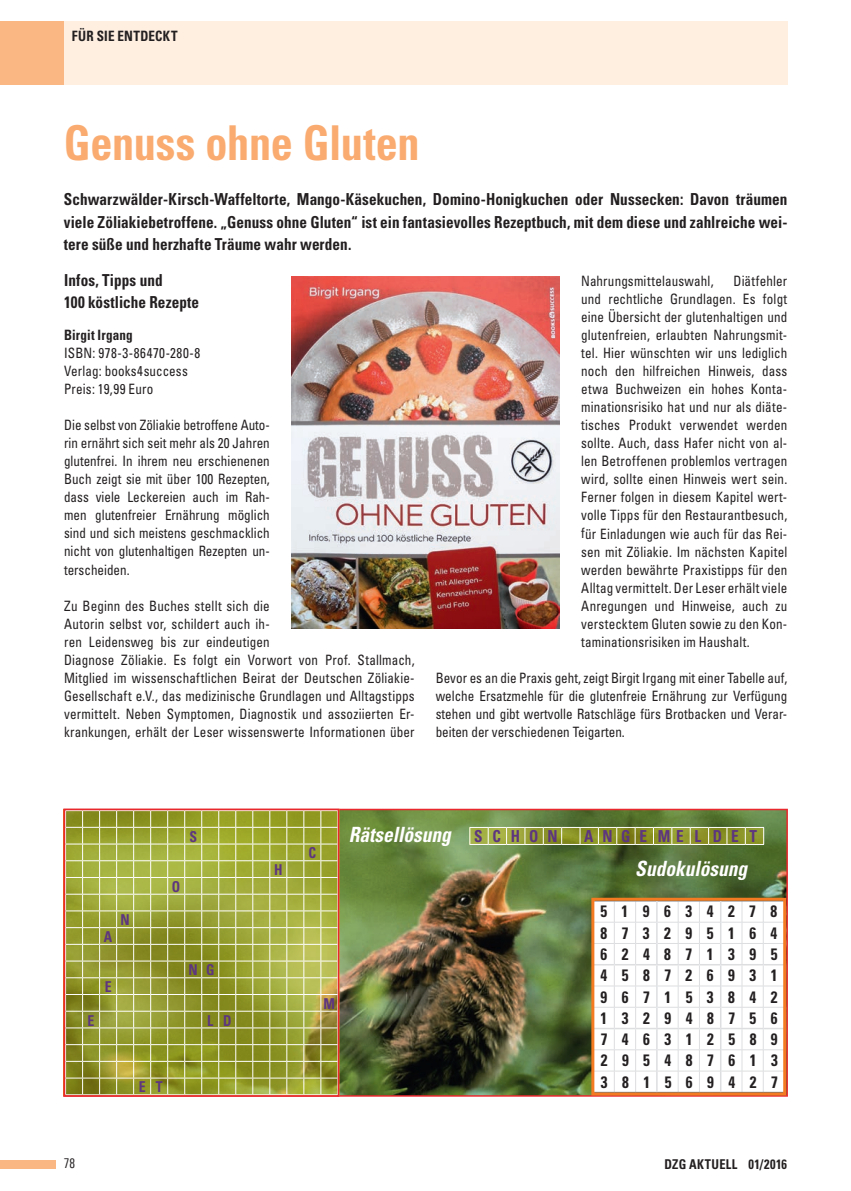
<style>
.page{position:relative;width:851px;height:1191px;background:#fff}
.page>*{position:absolute;margin:0;border:0;box-sizing:border-box;transform-origin:0 0}
.t1{font:700 condensed 48px "Univers LT";letter-spacing:-.005em;color:#f9ab70;scale:.92 1}
.t2{font:italic 700 condensed 21px "Univers LT";color:#fff;scale:.92 1}
.t3{font:700 condensed 16.5px/21.3px "Univers LT";letter-spacing:.015em;color:#231f20;text-align:justify;scale:.92 1}
.t4{font:700 condensed 16.5px "Univers LT";letter-spacing:.6em;color:#5d367f;scale:.92 1}
.t5{font:700 condensed 15px "Univers LT";color:#5d367f;scale:.92 1}
.t6{font:condensed 14.25px/18px "Univers LT";letter-spacing:.01em;color:#231f20;text-align:justify;scale:.92 1}
.t7{font:700 condensed 14.25px "Univers LT";letter-spacing:.015em;color:#231f20;scale:.92 1}
.t8{font:700 condensed 13.5px "Univers LT";letter-spacing:.035em;color:#231f20;scale:.92 1}
.t9{font:13.5px "Linotype Univers 420 Cn";color:#231f20;scale:.92 1}
</style>
<div class="page">
<div style="left:0;top:1160px;width:55px;height:8px;background:#fab783"></div>
<div style="left:0;top:21px;width:64px;height:64px;background:#fab783"></div>
<div style="left:64px;top:21px;width:723px;height:64px;background:#feefe1"></div>
<img style="left:291px;top:277px;width:269px;height:351px">
<img style="left:339px;top:811px;width:445px;height:282px">
<svg style="left:595px;top:901px;width:187px;height:190px"></svg>
<hr style="left:719px;top:965px;width:2px;height:21px;background:#dddee0">
<hr style="left:719px;top:986px;width:2px;height:21px;background:#dddee0">
<hr style="left:719px;top:1007px;width:2px;height:20px;background:#dddee0">
<hr style="left:719px;top:1029px;width:2px;height:20px;background:#dddee0">
<hr style="left:719px;top:1049px;width:2px;height:22px;background:#dddee0">
<hr style="left:719px;top:1071px;width:2px;height:21px;background:#dddee0">
<hr style="left:593px;top:1027px;width:21px;height:2px;background:#dddee0">
<hr style="left:614px;top:1027px;width:21px;height:2px;background:#dddee0">
<hr style="left:635px;top:1027px;width:21px;height:2px;background:#dddee0">
<hr style="left:656px;top:1027px;width:22px;height:2px;background:#dddee0">
<hr style="left:678px;top:1027px;width:21px;height:2px;background:#dddee0">
<hr style="left:699px;top:1027px;width:21px;height:2px;background:#dddee0">
<hr style="left:720px;top:1027px;width:21px;height:2px;background:#dddee0">
<hr style="left:741px;top:1027px;width:22px;height:2px;background:#dddee0">
<hr style="left:763px;top:1027px;width:21px;height:2px;background:#dddee0">
<div style="left:591px;top:897px;width:195px;height:198px;border:3px solid #f47b21"></div>
<svg style="left:67px;top:811px;width:269px;height:282px;background:#a2a946"></svg>
<div style="left:64px;top:808px;width:275px;height:288px;border:2px solid #e9282d"></div>
<svg style="left:469px;top:827px;width:295px;height:18px;background:#a1a84c"></svg>
<p class="t7" style="left:72px;top:27px;width:116px">FÜR SIE ENTDECKT</p>
<h1 class="t1" style="left:64px;top:114px;width:388px">Genuss ohne Gluten</h1>
<p class="t3" style="left:64px;top:188px;width:788px;line-height:22.5px">Schwarzwälder-Kirsch-Waffeltorte, Mango-Käsekuchen, Domino-Honigkuchen oder Nussecken: Davon träumen viele Zöliakiebetroffene. „Genuss ohne Gluten“ ist ein fantasievolles Rezeptbuch, mit dem diese und zahlreiche wei&shy;tere süße und herzhafte Träume wahr werden.</p>
<p class="t3" style="left:64px;top:268px;width:148px;line-height:22.5px">Infos, Tipps und<br>100 köstliche Rezepte</p>
<p class="t7" style="left:64px;top:326px;width:76px">Birgit Irgang</p>
<p class="t6" style="left:64px;top:344px;width:149px;text-align:left">ISBN: 978-3-86470-280-8<br>Verlag: books4success<br>Preis: 19,99 Euro</p>
<p class="t6" style="left:64px;top:416px;width:225px">Die selbst von Zöliakie betroffene Auto&shy;rin ernährt sich seit mehr als 20 Jahren glutenfrei. In ihrem neu erschienenen Buch zeigt sie mit über 100 Rezepten, dass viele Leckereien auch im Rah&shy;men glutenfreier Ernährung möglich sind und sich meistens geschmacklich nicht von glutenhaltigen Rezepten un&shy;terscheiden.</p>
<p class="t6" style="left:64px;top:596px;width:382px;text-align:left">Zu Beginn des Buches stellt sich die<br>Autorin selbst vor, schildert auch ih-<br>ren Leidensweg bis zur eindeutigen<br>Diagnose Zöliakie. Es folgt ein Vorwort von Prof. Stallmach, Mitglied im wissenschaftlichen Beirat der Deutschen Zöliakie-Gesellschaft e.V., das medizinische Grundlagen und Alltagstipps vermittelt. Neben Symptomen, Diagnostik und assoziierten Er&shy;krankungen, erhält der Leser wissenswerte Informationen über</p>
<p class="t6" style="left:581px;top:272px;width:225px;text-indent:152px">Diätfehler und rechtliche Grundlagen. Es folgt eine Übersicht der glutenhaltigen und glutenfreien, erlaubten Nahrungsmit&shy;tel. Hier wünschten wir uns lediglich noch den hilfreichen Hinweis, dass etwa Buchweizen ein hohes Konta&shy;minationsrisiko hat und nur als diäte&shy;tisches Produkt verwendet werden sollte. Auch, dass Hafer nicht von al&shy;len Betroffenen problemlos vertragen wird, sollte einen Hinweis wert sein.<br>Ferner folgen in diesem Kapitel wert&shy;volle Tipps für den Restaurantbesuch, für Einladungen wie auch für das Rei&shy;sen mit Zöliakie. Im nächsten Kapitel werden bewährte Praxistipps für den Alltag vermittelt. Der Leser erhält viele Anregungen und Hinweise, auch zu verstecktem Gluten sowie zu den Kon&shy;taminationsrisiken im Haushalt.</p>
<p class="t6" style="left:435px;top:668px;width:383px">Bevor es an die Praxis geht, zeigt Birgit Irgang mit einer Tabelle auf, welche Ersatzmehle für die glutenfreie Ernährung zur Verfügung stehen und gibt wertvolle Ratschläge fürs Brotbacken und Verar&shy;beiten der verschiedenen Teigarten.</p>
<p class="t6" style="left:581px;top:272px;width:145px">Nahrungsmittelauswahl,</p>
<p class="t5" style="left:104px;top:927px;width:11px">A</p>
<p class="t5" style="left:120px;top:910px;width:12px">N</p>
<p class="t5" style="left:105px;top:977px;width:9px">E</p>
<p class="t5" style="left:172px;top:877px;width:11px">O</p>
<p class="t5" style="left:189px;top:827px;width:10px">S</p>
<h2 class="t2" style="left:348px;top:822px;width:112px">Rätsellösung</h2>
<p class="t5" style="left:308px;top:844px;width:10px">C</p>
<p class="t5" style="left:274px;top:860px;width:11px">H</p>
<p class="t5" style="left:188px;top:960px;width:30px">N G</p>
<p class="t5" style="left:323px;top:994px;width:14px">M</p>
<p class="t5" style="left:88px;top:1011px;width:9px">E</p>
<p class="t5" style="left:207px;top:1011px;width:28px">L D</p>
<p class="t5" style="left:139px;top:1077px;width:27px">E T</p>
<p class="t4" style="left:474px;top:825px;width:92px">SCHON</p>
<p class="t4" style="left:584px;top:825px;width:189px">ANGE ME L DE T</p>
<h2 class="t2" style="left:635px;top:855px;width:123px">Sudokulösung</h2>
<p class="t3" style="left:600px;top:901px;width:194px">519634278<br>873295164<br>624871395<br>458726931<br>967153842<br>132948756<br>746312589<br>295487613<br>381569427</p>
<p class="t9" style="left:64px;top:1155px;width:14px">78</p>
<p class="t8" style="left:664px;top:1155px;width:135px">DZG AKTUELL 01/2016</p>
</div>
